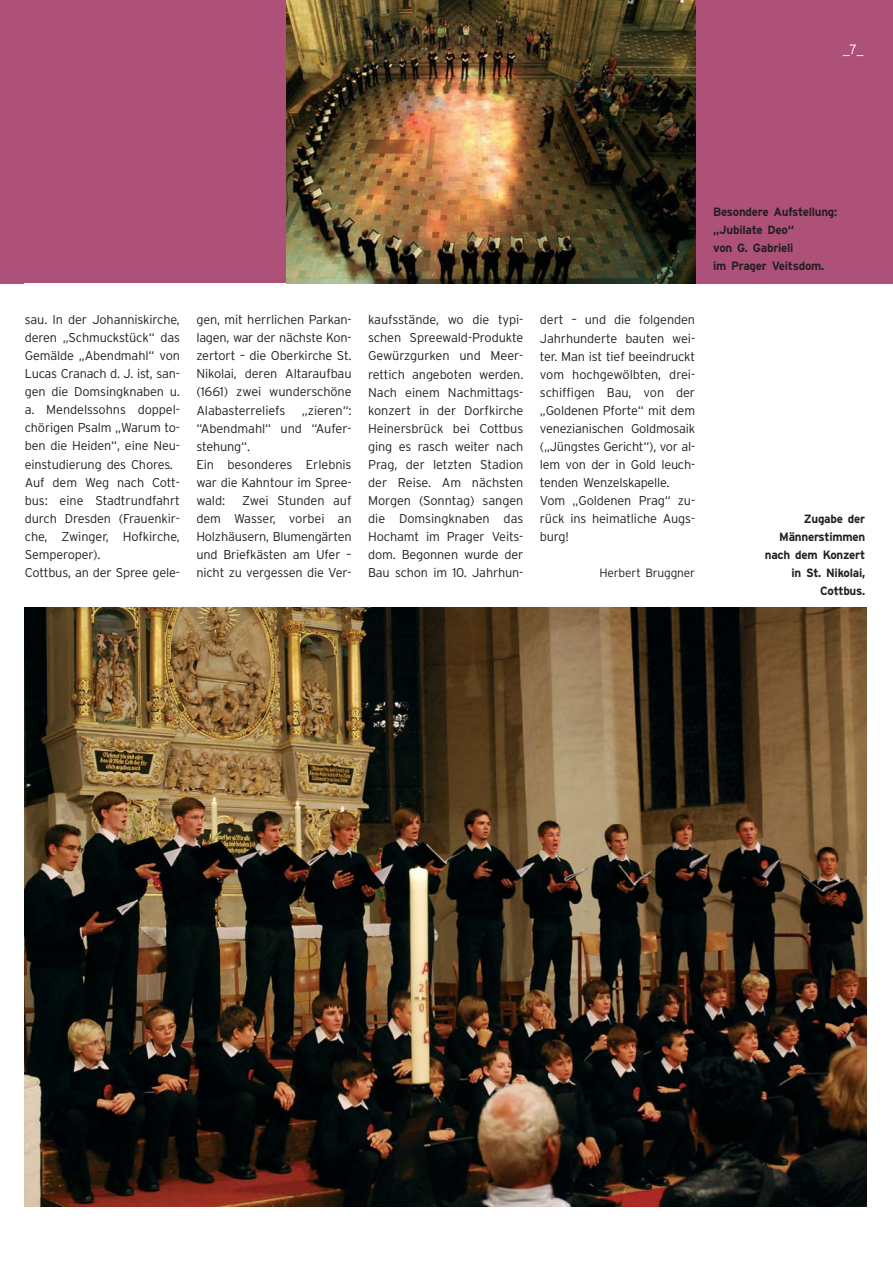
<style>
.page{position:relative;width:893px;height:1263px;background:#fff}
.page>*{position:absolute;margin:0;border:0;box-sizing:border-box;transform-origin:0 0}
.t1{font:300 13.5px "Interstate";color:#fff}
.t2{font:300 12.75px/18px "Interstate";letter-spacing:-.015em;color:#231f20}
.t3{font:700 12px/18px "Interstate";letter-spacing:-.02em;color:#231f20;text-align:right}
.t4{font:300 12px "Interstate";letter-spacing:-.015em;color:#231f20}
</style>
<div class="page">
<img style="left:0;top:0;width:893px;height:1207px">
<p class="t1" style="left:843px;top:45px;width:22px">_7_</p>
<p class="t2" style="left:25px;top:312px;width:157px">sau. In der Johanniskirche, deren „Schmuckstück“ das<br>Gemälde „Abendmahl“ von<br>Lucas Cranach d. J. ist, san&shy;gen die Domsingknaben u. a. Mendelssohns doppel&shy;chörigen Psalm „Warum to&shy;ben die Heiden“, eine Neu&shy;einstudierung des Chores.<br>Auf dem Weg nach Cott&shy;bus: eine Stadtrundfahrt durch Dresden (Frauenkir&shy;che, Zwinger, Hofkirche,<br>Semperoper).<br>Cottbus, an der Spree gele-</p>
<p class="t2" style="left:196px;top:312px;width:157px;text-align:justify">gen, mit herrlichen Parkan&shy;lagen, war der nächste Kon&shy;zertort – die Oberkirche St.<br>Nikolai, deren Altaraufbau (1661) zwei wunderschöne Alabasterreliefs</p>
<p class="t2" style="left:196px;top:402px;width:157px;text-indent:106px">„zieren“: “Abendmahl“ und “Aufer&shy;stehung“.<br>Ein besonderes Erlebnis war die Kahntour im Spree&shy;wald:</p>
<p class="t2" style="left:196px;top:492px;width:157px;text-align:justify;text-indent:46px">Zwei Stunden auf dem Wasser, vorbei an Holzhäusern, Blumengärten und Briefkästen am Ufer – nicht zu vergessen die Ver-</p>
<p class="t2" style="left:368px;top:312px;width:157px;text-align:justify">kaufsstände, wo die typi&shy;schen Spreewald-Produkte Gewürzgurken und Meer&shy;rettich angeboten werden.<br>Nach einem Nachmittags&shy;konzert in der Dorfkirche Heinersbrück bei Cottbus ging es rasch weiter nach Prag, der letzten Stadion der Reise. Am nächsten Morgen (Sonntag) sangen die Domsingknaben das Hochamt im Prager Veits&shy;dom. Begonnen wurde der Bau schon im 10. Jahrhun-</p>
<p class="t2" style="left:540px;top:312px;width:157px">dert – und die folgenden<br>Jahrhunderte bauten wei&shy;ter. Man ist tief beeindruckt vom hochgewölbten, drei&shy;schiffigen Bau, von der „Goldenen Pforte“ mit dem venezianischen Goldmosaik („Jüngstes Gericht“), vor al&shy;lem von der in Gold leuch&shy;tenden Wenzelskapelle.<br>Vom „Goldenen Prag“ zu&shy;rück ins heimatliche Augs&shy;burg!</p>
<p class="t4" style="left:599px;top:568px;width:97px">Herbert Bruggner</p>
<p class="t3" style="left:713px;top:204px;width:126px;text-align:left">Besondere Aufstellung: „Jubilate Deo“<br>von G. Gabrieli<br>im Prager Veitsdom.</p>
<p class="t3" style="left:765px;top:510px;width:102px">Zugabe der<br>Männerstimmen nach dem Konzert in St. Nikolai,<br>Cottbus.</p>
</div>
